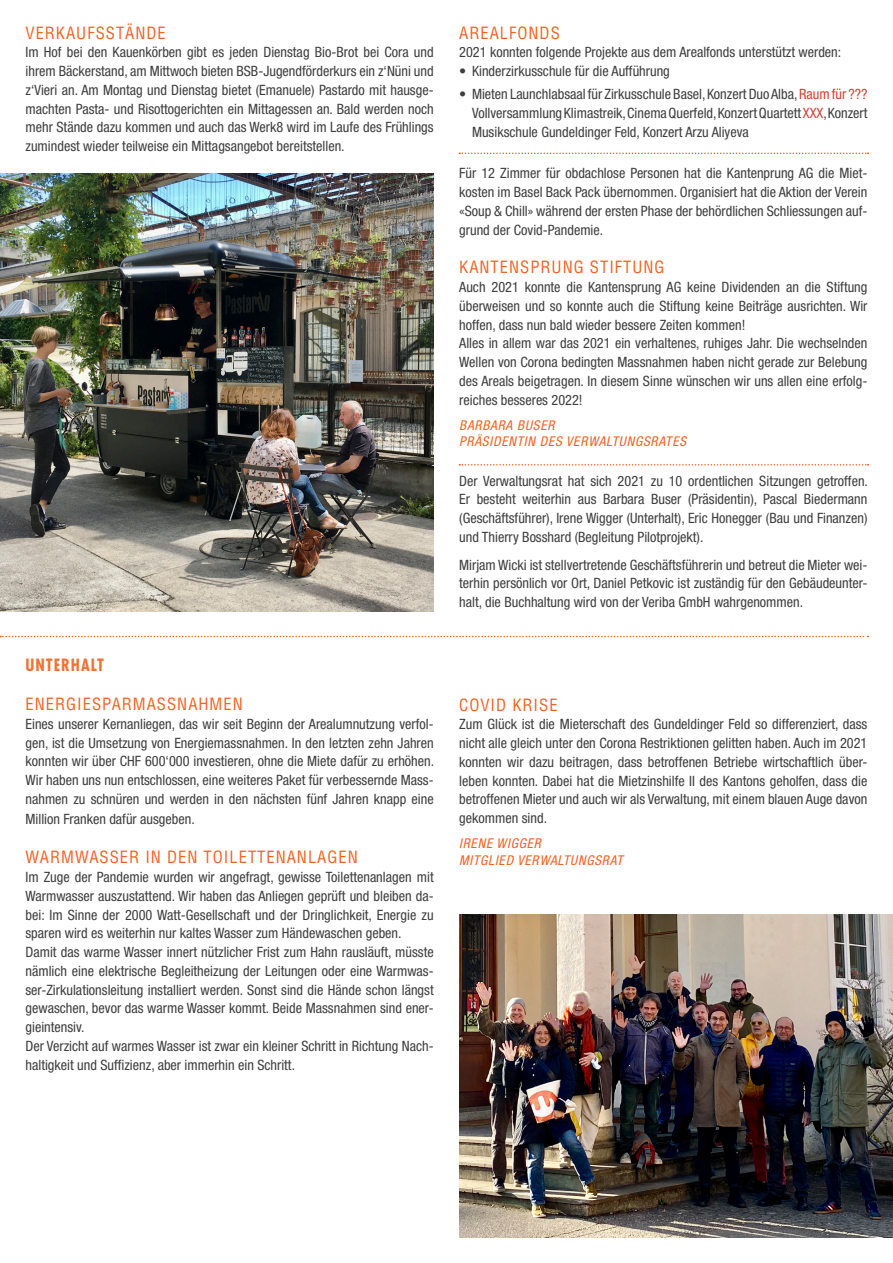
<style>
.page{position:relative;width:893px;height:1263px;background:#fff}
.page>*{position:absolute;margin:0;border:0;box-sizing:border-box;transform-origin:0 0}
.Head_farbig{font:condensed 16.5px "Helvetica";letter-spacing:.06em;color:#f26223}
.body_go{font:condensed 16.5px "Helvetica";letter-spacing:.06em;color:#f26223}
.Head_Rubrik_farbig{font:700 condensed 16.5px "Futura";letter-spacing:.06em;color:#f37233}
.body_go-2{font:condensed 14.25px/18.8px "Helvetica Neue";color:#3e3e3f;text-align:justify}
._1_2_LZ{font:condensed 14.25px/18.8px "Helvetica Neue";color:#3e3e3f;text-align:justify}
.body_aufz{font:condensed 14.25px/18.8px "Helvetica Neue";color:#3e3e3f;text-align:justify}
.autors{font:italic condensed 13.5px/16.2px "Helvetica Neue";letter-spacing:.06em;color:#f26223}
.s1{color:#d53f33}
</style>
<div class="page">
<img style="left:0;top:173px;width:434px;height:438px">
<img style="left:459px;top:914px;width:434px;height:323px">
<svg style="left:0;top:636px;width:868px;height:1px"></svg>
<svg style="left:459px;top:464px;width:409px;height:1px"></svg>
<svg style="left:459px;top:153px;width:409px;height:1px"></svg>
<p class="Head_farbig" style="left:26px;top:22px;width:142px">VERKAUFSSTÄNDE</p>
<p class="body_go-2" style="left:26px;top:43px;width:410px">Im Hof bei den Kauenkörben gibt es jeden Dienstag Bio-Brot bei Cora und ihrem Bäckerstand, am Mittwoch bieten BSB-Jugendförderkurs ein z‘Nüni und z‘Vieri an. Am Montag und Dienstag bietet (Emanuele) Pastardo mit hausge&shy;machten Pasta- und Risottogerichten ein Mittagessen an. Bald werden noch mehr Stände dazu kommen und auch das Werk8 wird im Laufe des Frühlings zumindest wieder teilweise ein Mittagsangebot bereitstellen.</p>
<p class="Head_Rubrik_farbig" style="left:26px;top:654px;width:80px">UNTERHALT</p>
<p class="Head_farbig" style="left:26px;top:694px;width:219px">ENERGIESPARMASSNAHMEN</p>
<p class="body_go-2" style="left:26px;top:714px;width:410px">Eines unserer Kernanliegen, das wir seit Beginn der Arealumnutzung verfol&shy;gen, ist die Umsetzung von Energiemassnahmen. In den letzten zehn Jahren konnten wir über CHF 600‘000 investieren, ohne die Miete dafür zu erhöhen.<br>Wir haben uns nun entschlossen, eine weiteres Paket für verbessernde Mass&shy;nahmen zu schnüren und werden in den nächsten fünf Jahren knapp eine Million Franken dafür ausgeben.</p>
<p class="body_go" style="left:26px;top:847px;width:334px">WARMWASSER IN DEN TOILETTENANLAGEN</p>
<p class="body_go-2" style="left:26px;top:867px;width:410px">Im Zuge der Pandemie wurden wir angefragt, gewisse Toilettenanlagen mit Warmwasser auszustattend. Wir haben das Anliegen geprüft und bleiben da&shy;bei: Im Sinne der 2000 Watt-Gesellschaft und der Dringlichkeit, Energie zu sparen wird es weiterhin nur kaltes Wasser zum Händewaschen geben.</p>
<p class="body_go-2" style="left:26px;top:942px;width:410px">Damit das warme Wasser innert nützlicher Frist zum Hahn rausläuft, müsste nämlich eine elektrische Begleitheizung der Leitungen oder eine Warmwas&shy;ser-Zirkulationsleitung installiert werden. Sonst sind die Hände schon längst gewaschen, bevor das warme Wasser kommt. Beide Massnahmen sind ener&shy;gieintensiv.</p>
<p class="body_go-2" style="left:26px;top:1036px;width:410px">Der Verzicht auf warmes Wasser ist zwar ein kleiner Schritt in Richtung Nach&shy;haltigkeit und Suffizienz, aber immerhin ein Schritt.</p>
<p class="Head_farbig" style="left:459px;top:22px;width:102px">AREALFONDS</p>
<p class="body_go-2" style="left:459px;top:43px;width:384px">2021 konnten folgende Projekte aus dem Arealfonds unterstützt werden:</p>
<p class="body_aufz" style="left:459px;top:62px;width:212px">• Kinderzirkusschule für die Aufführung</p>
<p class="body_aufz" style="left:472px;top:85px;width:397px;text-indent:-13px">• Mieten Launchlabsaal für Zirkusschule Basel, Konzert Duo Alba, <span class="s1">Raum für ???<br></span>Vollversammlung Klimastreik, Cinema Querfeld, Konzert Quartett <span class="s1">XXX</span>, Konzert Musikschule Gundeldinger Feld, Konzert Arzu Aliyeva</p>
<p class="body_go-2" style="left:459px;top:164px;width:410px">Für 12 Zimmer für obdachlose Personen hat die Kantenprung AG die Miet&shy;kosten im Basel Back Pack übernommen. Organisiert hat die Aktion der Verein «Soup &amp; Chill» während der ersten Phase der behördlichen Schliessungen auf&shy;grund der Covid-Pandemie.</p>
<p class="Head_farbig" style="left:459px;top:257px;width:207px">KANTENSPRUNG STIFTUNG</p>
<p class="body_go-2" style="left:459px;top:277px;width:410px">Auch 2021 konnte die Kantensprung AG keine Dividenden an die Stiftung überweisen und so konnte auch die Stiftung keine Beiträge ausrichten. Wir hoffen, dass nun bald wieder bessere Zeiten kommen!</p>
<p class="body_go-2" style="left:459px;top:334px;width:410px">Alles in allem war das 2021 ein verhaltenes, ruhiges Jahr. Die wechselnden Wellen von Corona bedingten Massnahmen haben nicht gerade zur Belebung des Areals beigetragen. In diesem Sinne wünschen wir uns allen eine erfolg&shy;reiches besseres 2022!</p>
<p class="autors" style="left:459px;top:417px;width:97px">BARBARA BUSER</p>
<p class="autors" style="left:459px;top:433px;width:228px">PRÄSIDENTIN DES VERWALTUNGSRATES</p>
<p class="_1_2_LZ" style="left:459px;top:471px;width:410px">Der Verwaltungsrat hat sich 2021 zu 10 ordentlichen Sitzungen getroffen.<br>Er besteht weiterhin aus Barbara Buser (Präsidentin), Pascal Biedermann (Geschäftsführer), Irene Wigger (Unterhalt), Eric Honegger (Bau und Finanzen) und Thierry Bosshard (Begleitung Pilotprojekt).</p>
<p class="body_go-2" style="left:459px;top:555px;width:410px">Mirjam Wicki ist stellvertretende Geschäftsführerin und betreut die Mieter wei&shy;terhin persönlich vor Ort, Daniel Petkovic ist zuständig für den Gebäudeunter&shy;halt, die Buchhaltung wird von der Veriba GmbH wahrgenommen.</p>
<p class="Head_farbig" style="left:459px;top:694px;width:100px">COVID KRISE</p>
<p class="body_go-2" style="left:459px;top:715px;width:410px">Zum Glück ist die Mieterschaft des Gundeldinger Feld so differenziert, dass nicht alle gleich unter den Corona Restriktionen gelitten haben. Auch im 2021 konnten wir dazu beitragen, dass betroffenen Betriebe wirtschaftlich über&shy;leben konnten. Dabei hat die Mietzinshilfe II des Kantons geholfen, dass die betroffenen Mieter und auch wir als Verwaltung, mit einem blauen Auge davon gekommen sind.</p>
<p class="autors" style="left:459px;top:835px;width:165px">IRENE WIGGER<br>MITGLIED VERWALTUNGSRAT</p>
</div>
